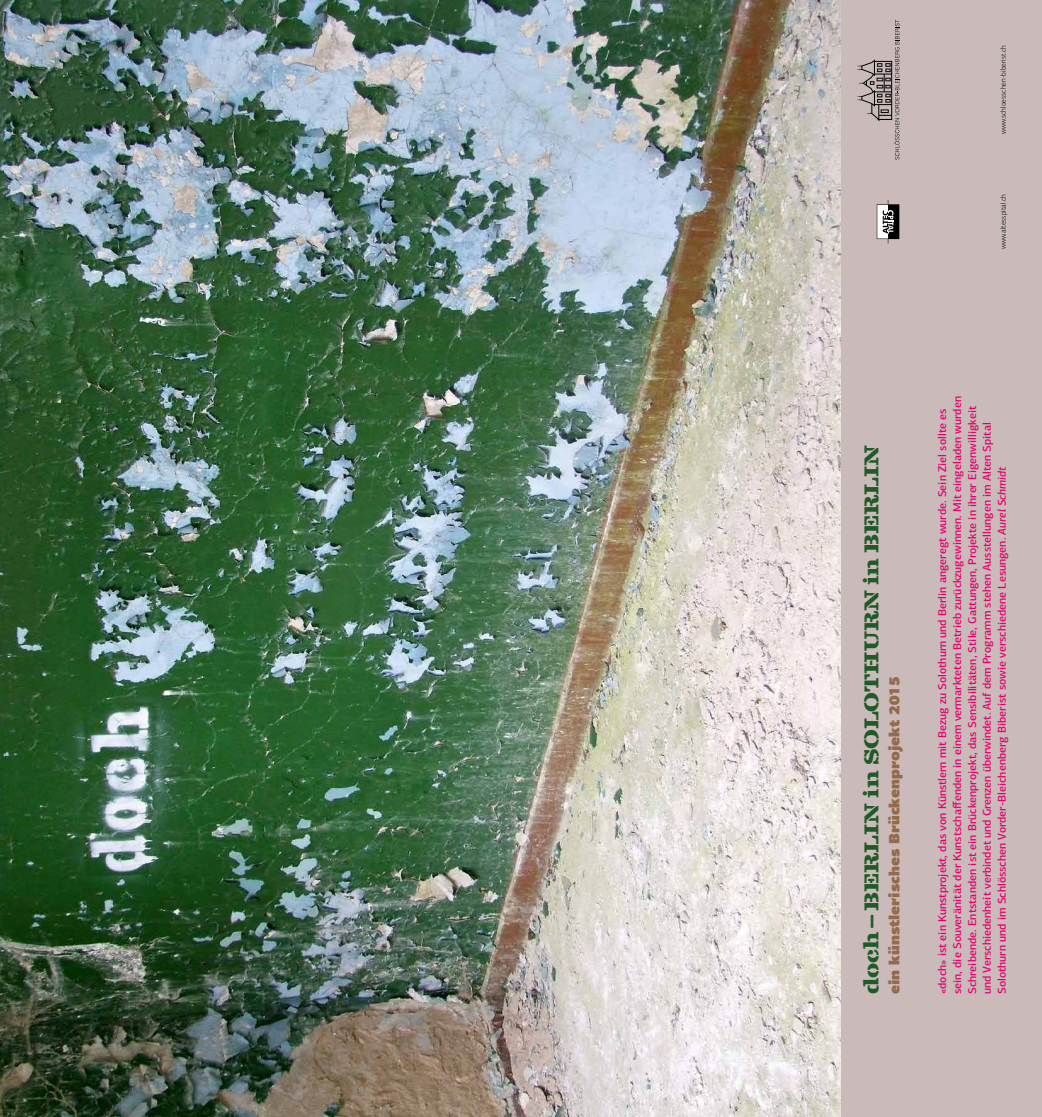
<style>
.page{position:relative;width:1042px;height:1117px;background:#fff}
.page>*{position:absolute;margin:0;border:0;box-sizing:border-box;transform-origin:0 0}
.t1{font:700 20.12px "Clarendon Wide Stencil";color:#1f5a27}
.t2{font:14.88px "PF Centro Sans Pro U Black";color:#946a4c}
.t3{font:500 11.38px/14.9px "PF Centro Sans Pro";color:#e5006c}
.t4{font:300 7.44px "PF Centro Sans Pro";color:#000}
.s1{font-style:italic}
</style>
<div class="page">
<div style="left:841px;top:0;width:201px;height:1116px;background:#cababa"></div>
<img style="left:0;top:0;width:841px;height:1116px">
<svg style="left:857px;top:20px;width:42px;height:140px"></svg>
<svg style="left:877px;top:200px;width:22px;height:43px"></svg>
<p class="t4" style="left:999px;top:134px;width:90px;rotate:-90deg">www.schloesschen-biberist.ch</p>
<p class="t4" style="left:999px;top:249px;width:57px;rotate:-90deg">www.altesspital.ch</p>
<h1 class="t1" style="left:859px;top:993px;width:550px;rotate:-90deg">doch– BERLIN in SOLOTHURN in BERLIN</h1>
<h2 class="t2" style="left:884px;top:993px;width:319px;rotate:-90deg">ein künstlerisches Brückenprojekt 2015</h2>
<p class="t3" style="left:935px;top:993px;width:599px;rotate:-90deg">«doch» ist ein Kunstprojekt, das von Künstlern mit Bezug zu Solothurn und Berlin angeregt wurde. Sein Ziel sollte es sein, die Souveränität der Kunstschaffenden in einem vermarkteten Betrieb zurückzugewinnen. Mit eingeladen wurden Schreibende. Entstanden ist ein Brückenprojekt, das Sensibilitäten, Stile, Gattungen, Projekte in ihrer Eigenwilligkeit und Verschiedenheit verbindet und Grenzen überwindet. Auf dem Programm stehen Ausstellungen im Alten Spital Solothurn und im Schlösschen Vorder-Bleichenberg Biberist sowie verschiedene Lesungen. <span class="s1">Aurel Schmidt</span></p>
</div>
